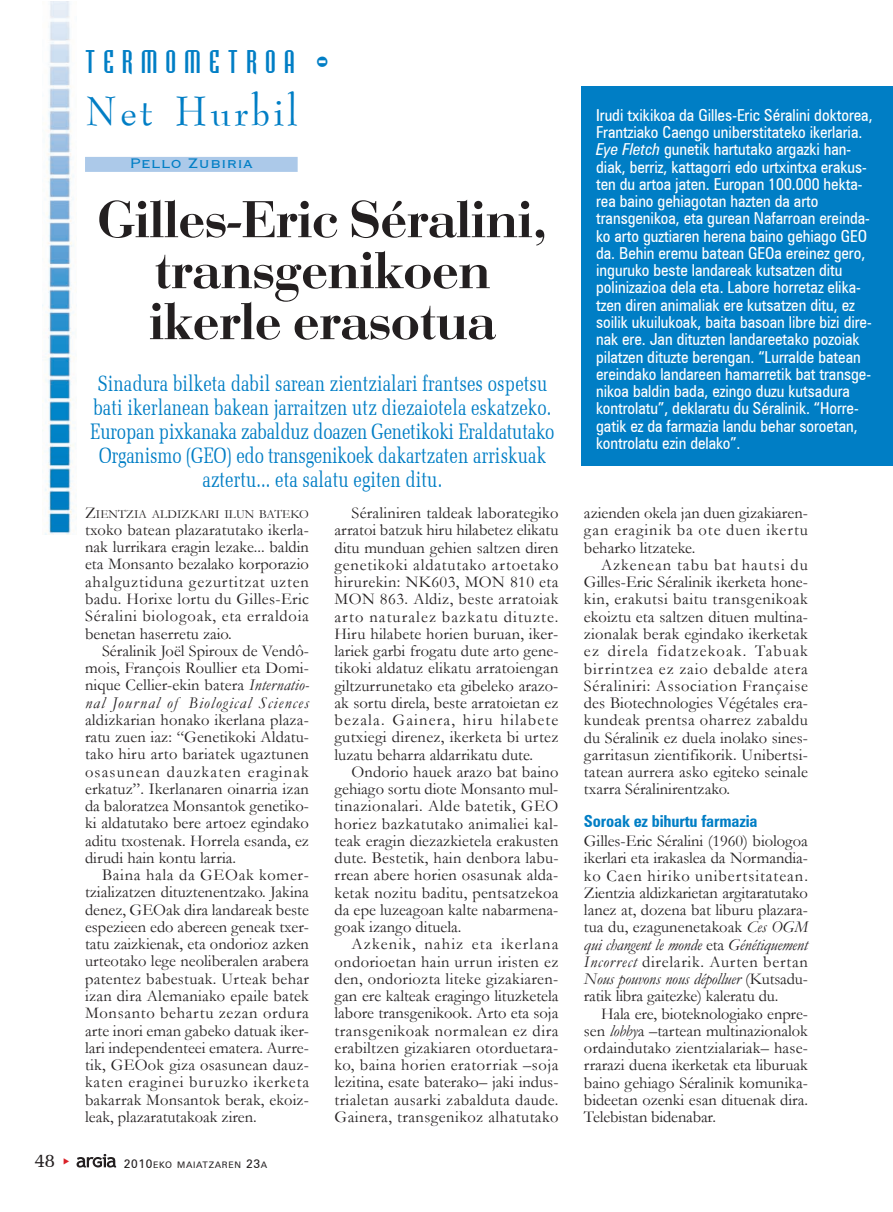
<style>
.page{position:relative;width:893px;height:1212px;background:#fff}
.page>*{position:absolute;margin:0;border:0;box-sizing:border-box;transform-origin:0 0}
.t1{font:54px/51px "Bodoni";color:#231f20;text-align:center}
.t2{font:48px "Bernadette";letter-spacing:.07em;color:#007ec5}
.t3{font:30px "Bodiac";letter-spacing:.275em;color:#007ec5}
.t4{font:22.5px/24px "Memoir Condensed";color:#007ec5;text-align:center}
.t5{font:19.5px "Memoir";color:#231f20}
.t6{font:18px "Copprpl Goth BT";color:#007ec5}
.t7{font:16.5px/17.2px "Garamond";color:#231f20;text-align:justify}
.t8{font:16.5px/17.2px "Zurich Cn BT";color:#fff}
.t9{font:700 16.5px "Zurich Cn BT";letter-spacing:-.01em;color:#007ec5}
.t10{font:12.3px "Garamond";letter-spacing:.005em;color:#231f20}
.t11{font:9px "Zurich BT";letter-spacing:.075em;color:#231f20}
.s1{font-size:16.5px}
.s2{font-style:italic}
.s3{font-size:12px}
</style>
<div class="page">
<div style="left:581px;top:86px;width:311px;height:380px;background:#007ec5"></div>
<img style="left:45px;top:1px;width:31px;height:533px">
<svg style="left:77px;top:1154px;width:39px;height:13px"></svg>
<div style="left:85px;top:157px;width:213px;height:15px;background:#acc9e9"></div>
<h3 class="t3" style="left:85px;top:50px;width:245px">TERMOMETROA -</h3>
<h2 class="t2" style="left:85px;top:88px;width:214px">Net Hurbil</h2>
<p class="t6" style="left:129px;top:154px;width:125px">Pello Zubiria</p>
<h1 class="t1" style="left:98px;top:200px;width:451px">Gilles-Eric Séralini, transgenikoen ikerle erasotua</h1>
<p class="t4" style="left:90px;top:371px;width:466px">Sinadura bilketa dabil sarean zientzialari frantses ospetsu bati ikerlanean bakean jarraitzen utz diezaiotela eskatzeko.<br>Europan pixkanaka zabalduz doazen Genetikoki Eraldatutako Organismo (GEO) edo transgenikoek dakartzaten arriskuak aztertu... eta salatu egiten ditu.</p>
<p class="t10" style="left:85px;top:507px;width:225px"><span class="s1">Z</span>IENTZIA ALDIZKARI ILUN BATEKO</p>
<p class="t7" style="left:85px;top:521px;width:225px">txoko batean plazaratutako ikerla&shy;nak lurrikara eragin lezake... baldin eta Monsanto bezalako korporazio ahalguztiduna gezurtitzat uzten badu. Horixe lortu du Gilles-Eric Séralini biologoak, eta erraldoia benetan haserretu zaio.</p>
<p class="t7" style="left:85px;top:642px;width:226px;text-indent:17px">Séralinik Joël Spiroux de Vendô&shy;mois, François Roullier eta Domi&shy;nique Cellier-ekin batera <span class="s2">Internatio&shy;nal Journal of Biological Sciences</span></p>
<p class="t7" style="left:85px;top:711px;width:225px">aldizkarian honako ikerlana plaza&shy;ratu zuen iaz: “Genetikoki Aldatu&shy;tako hiru arto bariatek ugaztunen osasunean dauzkaten eraginak erkatuz”. Ikerlanaren oinarria izan da baloratzea Monsantok genetiko&shy;ki aldatutako bere artoez egindako aditu txostenak. Horrela esanda, ez dirudi hain kontu larria.</p>
<p class="t7" style="left:85px;top:866px;width:225px;text-indent:17px">Baina hala da GEOak komer&shy;tzializatzen dituztenentzako. Jakina denez, GEOak dira landareak beste espezieen edo abereen geneak txer&shy;tatu zaizkienak, eta ondorioz azken urteotako lege neoliberalen arabera patentez babestuak. Urteak behar izan dira Alemaniako epaile batek Monsanto behartu zezan ordura arte inori eman gabeko datuak iker&shy;lari independenteei ematera. Aurre&shy;tik, GEOok giza osasunean dauz&shy;katen eraginei buruzko ikerketa bakarrak Monsantok berak, ekoiz&shy;leak, plazaratutakoak ziren.</p>
<p class="t5" style="left:35px;top:1149px;width:22px">48</p>
<p class="t11" style="left:124px;top:1159px;width:145px"><span class="s3">2010</span>EKO MAIATZAREN <span class="s3">23</span>A</p>
<p class="t7" style="left:334px;top:504px;width:225px;text-indent:17px">Séraliniren taldeak laborategiko arratoi batzuk hiru hilabetez elikatu ditu munduan gehien saltzen diren genetikoki aldatutako artoetako hirurekin: NK603, MON 810 eta MON 863. Aldiz, beste arratoiak arto naturalez bazkatu dituzte.<br>Hiru hilabete horien buruan, iker&shy;lariek garbi frogatu dute arto gene&shy;tikoki aldatuz elikatu arratoiengan giltzurrunetako eta gibeleko arazo&shy;ak sortu direla, beste arratoietan ez bezala. Gainera, hiru hilabete gutxiegi direnez, ikerketa bi urtez luzatu beharra aldarrikatu dute.</p>
<p class="t7" style="left:334px;top:763px;width:226px;text-indent:17px">Ondorio hauek arazo bat baino gehiago sortu diote Monsanto mul&shy;tinazionalari. Alde batetik, GEO horiez bazkatutako animaliei kal&shy;teak eragin diezazkietela erakusten dute. Bestetik, hain denbora labu&shy;rrean abere horien osasunak alda&shy;ketak nozitu baditu, pentsatzekoa da epe luzeagoan kalte nabarmena&shy;goak izango dituela.</p>
<p class="t7" style="left:334px;top:936px;width:225px;text-indent:17px">Azkenik, nahiz eta ikerlana ondorioetan hain urrun iristen ez den, ondoriozta liteke gizakiaren&shy;gan ere kalteak eragingo lituzketela labore transgenikook. Arto eta soja transgenikoak normalean ez dira erabiltzen gizakiaren otorduetara&shy;ko, baina horien eratorriak –soja lezitina, esate baterako– jaki indus&shy;trialetan ausarki zabalduta daude.<br>Gainera, transgenikoz alhatutako</p>
<p class="t8" style="left:596px;top:106px;width:278px">Irudi txikikoa da Gilles-Eric Séralini doktorea, Frantziako Caengo uniberstitateko ikerlaria.<br><span class="s2">Eye Fletch</span> gunetik hartutako argazki han&shy;diak, berriz, kattagorri edo urtxintxa erakus&shy;ten du artoa jaten. Europan 100.000 hekta&shy;rea baino gehiagotan hazten da arto transgenikoa, eta gurean Nafarroan ereinda&shy;ko arto guztiaren herena baino gehiago GEO da. Behin eremu batean GEOa ereinez gero, inguruko beste landareak kutsatzen ditu polinizazioa dela eta. Labore horretaz elika&shy;tzen diren animaliak ere kutsatzen ditu, ez soilik ukuilukoak, baita basoan libre bizi dire&shy;nak ere. Jan dituzten landareetako pozoiak pilatzen dituzte berengan. “Lurralde batean ereindako landareen hamarretik bat transge&shy;nikoa baldin bada, ezingo duzu kutsadura kontrolatu”, deklaratu du Séralinik. “Horre&shy;gatik ez da farmazia landu behar soroetan, kontrolatu ezin delako”.</p>
<p class="t7" style="left:584px;top:505px;width:225px">azienden okela jan duen gizakiaren&shy;gan eraginik ba ote duen ikertu beharko litzateke.</p>
<p class="t7" style="left:584px;top:556px;width:226px;text-indent:17px">Azkenean tabu bat hautsi du Gilles-Eric Séralinik ikerketa hone&shy;kin, erakutsi baitu transgenikoak ekoiztu eta saltzen dituen multina&shy;zionalak berak egindako ikerketak ez direla fidatzekoak. Tabuak birrintzea ez zaio debalde atera Séraliniri: Association Française des Biotechnologies Végétales era&shy;kundeak prentsa oharrez zabaldu du Séralinik ez duela inolako sines&shy;garritasun zientifikorik. Unibertsi&shy;tatean aurrera asko egiteko seinale txarra Séralinirentzako.</p>
<p class="t9" style="left:584px;top:811px;width:175px">Soroak ez bihurtu farmazia</p>
<p class="t7" style="left:584px;top:832px;width:225px">Gilles-Eric Séralini (1960) biologoa ikerlari eta irakaslea da Normandia&shy;ko Caen hiriko unibertsitatean.<br>Zientzia aldizkarietan argitaratutako lanez at, dozena bat liburu plazara&shy;tua du, ezagunenetakoak <span class="s2">Ces OGM qui changent le monde</span> eta <span class="s2">Génétiquement Incorrect</span> direlarik. Aurten bertan <span class="s2">Nous pouvons nous dépolluer</span> (Kutsadu&shy;ratik libra gaitezke) kaleratu du.</p>
<p class="t7" style="left:584px;top:1005px;width:225px;text-indent:17px">Hala ere, bioteknologiako enpre&shy;sen <span class="s2">lobby</span>a –tartean multinazionalok ordaindutako zientzialariak– hase&shy;rrarazi duena ikerketak eta liburuak baino gehiago Séralinik komunika&shy;bideetan ozenki esan dituenak dira.<br>Telebistan bidenabar.</p>
</div>
